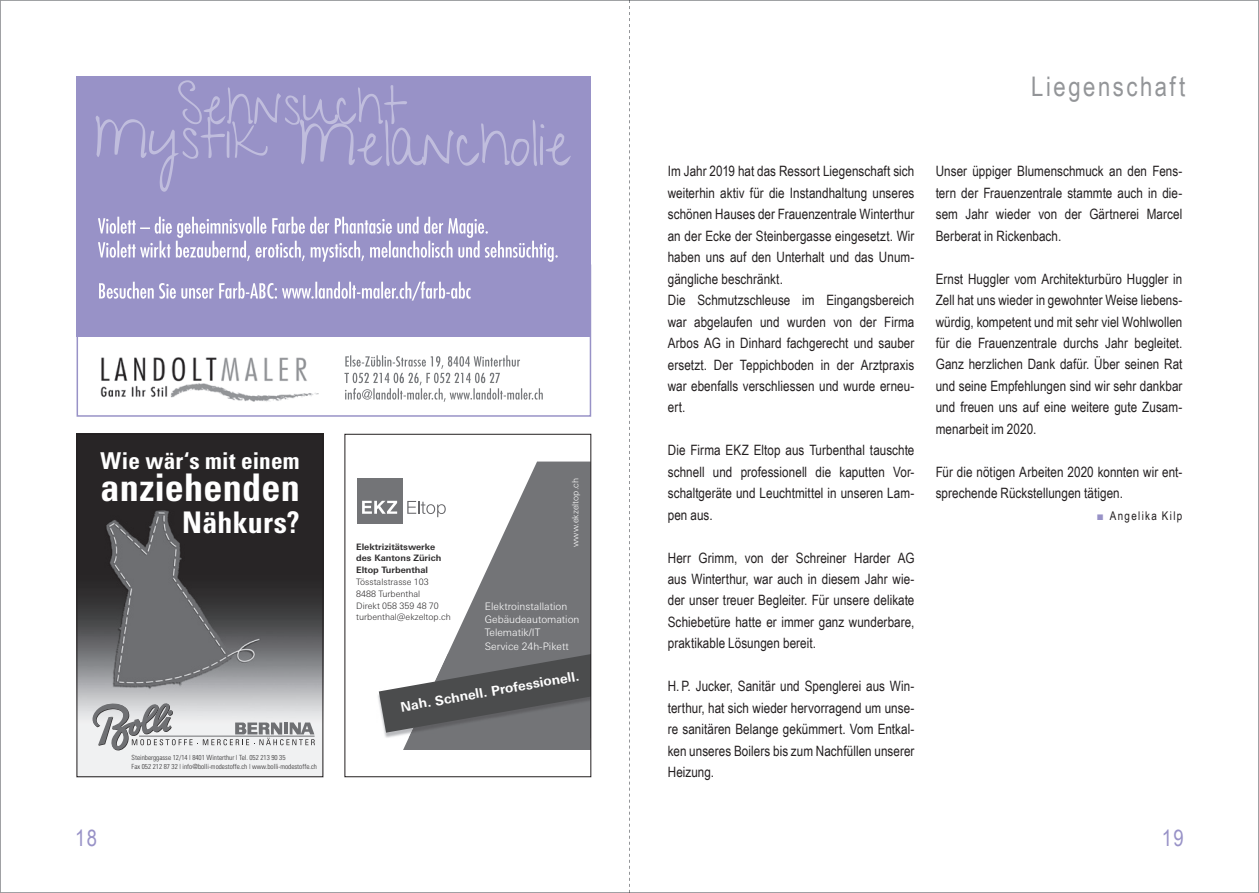
<style>
.page{position:relative;width:1259px;height:893px;background:#fff}
.page>*{position:absolute;margin:0;border:0;box-sizing:border-box;transform-origin:0 0}
.t1{font:700 condensed 38.1px "Univers";letter-spacing:.005em;color:#fff}
.t2{font:700 condensed 29.85px "Univers";letter-spacing:.01em;color:#fff}
.t3{font:27px "Arial Narrow";letter-spacing:.095em;color:#939598}
.t4{font:700 condensed 23.25px "Univers";letter-spacing:.01em;color:#fff}
.t5{font:22.5px "Arial Narrow";color:#9892c7}
.t6{font:14.25px/21.5px "Arial Narrow";letter-spacing:.005em;color:#231f20;text-align:justify}
.t7{font:700 13.2px "Univers Next Pro";color:#fff}
.t8{font:12px "Arial Narrow";letter-spacing:.11em;color:#231f20}
.t9{font:300 10.35px/13.2px "Univers Next Pro";color:#fff}
.t10{font:300 8.85px/11.9px "Univers Next Pro";color:#302e2f}
.t11{font:700 8.85px/11.9px "Univers Next Pro";color:#302e2f}
.t12{font:300 8.85px "Univers Next Pro";color:#fff}
.t13{font:300 condensed 7.05px/8.4px "Univers";color:#302e2f}
.s1{color:#9892c7}
</style>
<div class="page">
<img style="left:79px;top:436px;width:242px;height:339px">
<svg style="left:92px;top:703px;width:223px;height:47px"></svg>
<div style="left:77px;top:434px;width:246px;height:343px;border:1px solid #231f20"></div>
<div style="left:77px;top:264px;width:514px;height:153px;border:2px solid #9892c7"></div>
<div style="left:77px;top:77px;width:514px;height:260px;background:#9892c7"></div>
<svg style="left:96px;top:80px;width:475px;height:112px"></svg>
<svg style="left:98px;top:217px;width:460px;height:45px"></svg>
<svg style="left:99px;top:281px;width:371px;height:20px"></svg>
<svg style="left:344px;top:355px;width:199px;height:47px"></svg>
<img style="left:100px;top:357px;width:219px;height:45px">
<div style="left:357px;top:478px;width:45px;height:45px;background:#737477"></div>
<svg style="left:362px;top:501px;width:35px;height:13px"></svg>
<svg style="left:403px;top:462px;width:186px;height:288px;fill:#737477"></svg>
<img style="left:378px;top:691px;width:30px;height:47px">
<img style="left:408px;top:733px;width:181px;height:5px">
<svg style="left:379px;top:654px;width:210px;height:79px;background:#6f7071"></svg>
<div style="left:344px;top:434px;width:247px;height:343px;border:1px solid #231f20"></div>
<svg style="left:629px;top:0;width:1px;height:893px"></svg>
<h3 class="t4" style="left:101px;top:446px;width:201px">Wie wär‘s mit einem</h3>
<h1 class="t1" style="left:101px;top:464px;width:201px">anziehenden</h1>
<h2 class="t2" style="left:182px;top:504px;width:119px">Nähkurs?</h2>
<p class="t13" style="left:132px;top:754px;width:187px">Steinberggasse 12/14 | 8401 Winterthur | Tel. 052 213 90 35<br>Fax 052 212 87 32 | info@bolli-modestoffe.ch | www.bolli-modestoffe.ch</p>
<p class="t12" style="left:570px;top:547px;width:70px;rotate:-90deg">www.ekzeltop.ch</p>
<p class="t11" style="left:356px;top:540px;width:87px">Elektrizitätswerke des Kantons Zürich<br>Eltop Turbenthal</p>
<p class="t10" style="left:356px;top:576px;width:96px">Tösstalstrasse 103<br>8488 Turbenthal<br>Direkt 058 359 48 70 turbenthal@ekzeltop.ch</p>
<p class="t9" style="left:485px;top:599px;width:96px">Elektroinstallation<br>Gebäudeautomation<br>Telematik/IT<br>Service 24h-Pikett</p>
<p class="t7" style="left:399px;top:699px;width:183px;rotate:-10deg">Nah. Schnell. Professionell.</p>
<h3 class="t3" style="left:1031px;top:67px;width:155px">Liegenschaft</h3>
<p class="t6" style="left:668px;top:160px;width:248px;text-align:left">Im Jahr 2019 hat das Ressort Liegenschaft sich weiterhin aktiv für die Instandhaltung unseres schönen Hauses der Frauenzentrale Winterthur an der Ecke der Steinbergasse eingesetzt. Wir haben uns auf den Unterhalt und das Unum&shy;gängliche beschränkt.<br>Die Schmutzschleuse im Eingangsbereich war abgelaufen und wurden von der Firma Arbos AG in Dinhard fachgerecht und sauber ersetzt. Der Teppichboden in der Arztpraxis war ebenfalls verschliessen und wurde erneu&shy;ert.</p>
<p class="t6" style="left:668px;top:439px;width:248px">Die Firma EKZ Eltop aus Turbenthal tauschte schnell und professionell die kaputten Vor&shy;schaltgeräte und Leuchtmittel in unseren Lam&shy;pen aus.</p>
<p class="t6" style="left:668px;top:546px;width:248px">Herr Grimm, von der Schreiner Harder AG aus Winterthur, war auch in diesem Jahr wie&shy;der unser treuer Begleiter. Für unsere delikate Schiebetüre hatte er immer ganz wunderbare, praktikable Lösungen bereit.</p>
<p class="t6" style="left:668px;top:675px;width:248px">H.P. Jucker, Sanitär und Spenglerei aus Win&shy;terthur, hat sich wieder hervorragend um unse&shy;re sanitären Belange gekümmert. Vom Entkal&shy;ken unseres Boilers bis zum Nachfüllen unserer Heizung.</p>
<p class="t6" style="left:935px;top:160px;width:248px">Unser üppiger Blumenschmuck an den Fens&shy;tern der Frauenzentrale stammte auch in die&shy;sem Jahr wieder von der Gärtnerei Marcel Berberat in Rickenbach.</p>
<p class="t6" style="left:935px;top:267px;width:248px">Ernst Huggler vom Architekturbüro Huggler in Zell hat uns wieder in gewohnter Weise liebens&shy;würdig, kompetent und mit sehr viel Wohlwollen für die Frauenzentrale durchs Jahr begleitet.<br>Ganz herzlichen Dank dafür. Über seinen Rat und seine Empfehlungen sind wir sehr dankbar und freuen uns auf eine weitere gute Zusam&shy;menarbeit im 2020.</p>
<p class="t6" style="left:935px;top:460px;width:248px">Für die nötigen Arbeiten 2020 konnten wir ent&shy;sprechende Rückstellungen tätigen.</p>
<p class="t8" style="left:1097px;top:507px;width:86px"><span class="s1">■</span> Angelika Kilp</p>
<h3 class="t5" style="left:75px;top:822px;width:23px">18</h3>
<h3 class="t5" style="left:1162px;top:822px;width:23px">19</h3>
</div>
